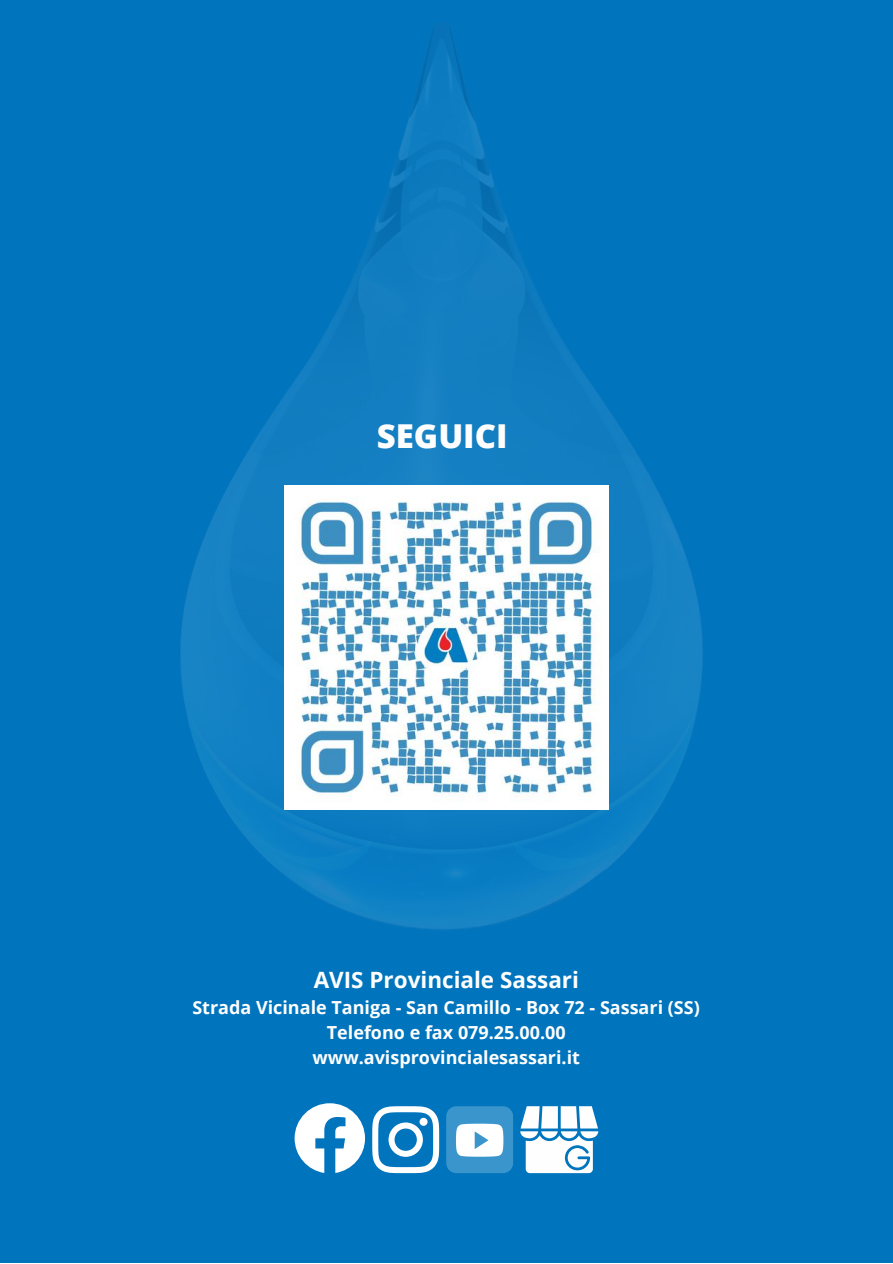
<style>
.page{position:relative;width:893px;height:1264px;background:#fff}
.page>*{position:absolute;margin:0;border:0;box-sizing:border-box;transform-origin:0 0}
.t1{font:800 33px "Open Sans";color:#fefefe}
.t2{font:700 22.5px "Open Sans";color:#fefefe}
.t3{font:700 18px/24.8px "Open Sans";color:#fefefe;text-align:center}
</style>
<div class="page">
<div style="left:0;top:0;width:892px;height:1262px;background:#0074bd"></div>
<svg style="left:294px;top:1103px;width:71px;height:69px"></svg>
<svg style="left:372px;top:1106px;width:67px;height:67px"></svg>
<div style="left:419px;top:1117px;width:8px;height:8px;background:#fff;border-radius:50%"></div>
<div style="left:446px;top:1106px;width:67px;height:67px;background:#3a95cc;border-radius:10px"></div>
<svg style="left:456px;top:1123px;width:47px;height:33px;background:#e4f0f8"></svg>
<svg style="left:520px;top:1106px;width:78px;height:67px"></svg>
<img style="left:180px;top:27px;width:523px;height:903px">
<img style="left:284px;top:485px;width:324px;height:324px">
<h1 class="t1" style="left:377px;top:412px;width:132px">SEGUICI</h1>
<p class="t2" style="left:313px;top:964px;width:267px">AVIS Provinciale Sassari</p>
<p class="t3" style="left:192px;top:994px;width:509px">Strada Vicinale Taniga - San Camillo - Box 72 - Sassari (SS)<br>Telefono e fax 079.25.00.00 www.avisprovincialesassari.it</p>
</div>
